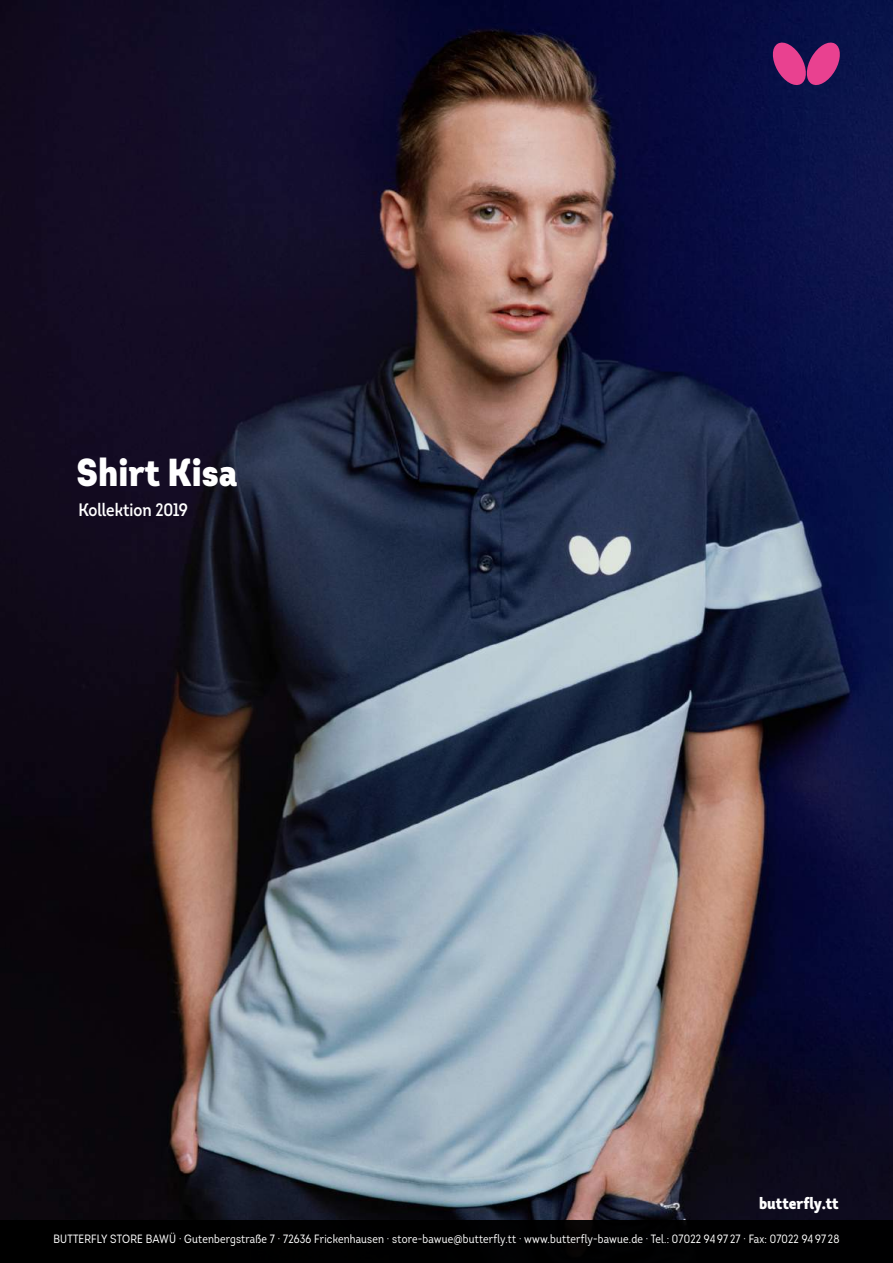
<style>
.page{position:relative;width:893px;height:1263px;background:#fff}
.page>*{position:absolute;margin:0;border:0;box-sizing:border-box;transform-origin:0 0}
.t1{font:900 39px "Intro Cond";color:#fff}
.t2{font:600 18px "Intro Cond";color:#fff}
.t3{font:900 16.5px "Intro Cond";color:#fff}
.t4{font:12px "Intro Cond";letter-spacing:.015em;color:#fff}
</style>
<div class="page">
<img style="left:0;top:0;width:893px;height:1221px">
<div style="left:0;top:1221px;width:893px;height:42px;background:#000"></div>
<svg style="left:773px;top:43px;width:67px;height:42px;background:#a4327a"></svg>
<h1 class="t1" style="left:77px;top:446px;width:163px">Shirt Kisa</h1>
<h2 class="t2" style="left:78px;top:499px;width:111px">Kollektion 2019</h2>
<h3 class="t3" style="left:759px;top:1191px;width:81px">butterfly.tt</h3>
<p class="t4" style="left:53px;top:1232px;width:787px">BUTTERFLY STORE BAWÜ · Gutenbergstraße 7 · 72636 Frickenhausen · store-bawue@butterfly.tt · www.butterfly-bawue.de · Tel.: 07022 94 97 27 · Fax: 07022 94 97 28</p>
</div>
